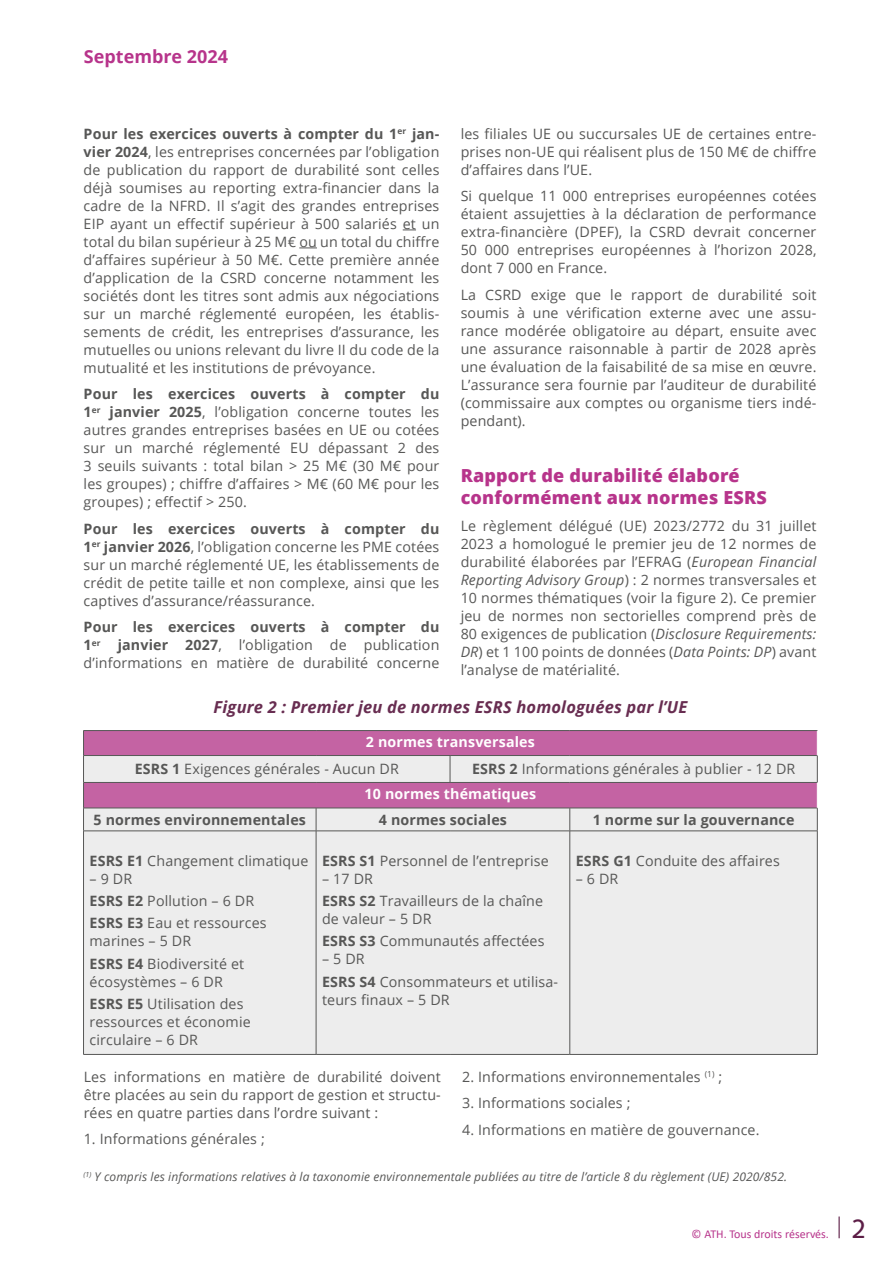
<style>
.page{position:relative;width:893px;height:1263px;background:#fff}
.page>*{position:absolute;margin:0;border:0;box-sizing:border-box;transform-origin:0 0}
.t1{font:27.45px "Alber";color:#5c1d46}
.t2{font:800 18px/21.6px "Open Sans";letter-spacing:.01em;color:#b7348b}
.t3{font:700 18px "Open Sans";color:#b7348b}
.t4{font:italic 700 16.5px "Open Sans";letter-spacing:.01em;color:#682d51}
.t5{font:14.25px/18px "Open Sans";letter-spacing:.01em;color:#575756;text-align:justify}
.t6{font:700 14.25px "Open Sans";letter-spacing:.01em;color:#575756}
.t7{font:italic 12px "Open Sans";letter-spacing:.01em;color:#575756}
.t8{font:12px "Calibri";color:#b7348b}
.s1{font-weight:700}
.s2{font-style:italic}
.s3{font-weight:700;color:#fff}
</style>
<div class="page">
<svg style="left:403px;top:230px;width:13px;height:1px"></svg>
<svg style="left:299px;top:248px;width:18px;height:1px"></svg>
<hr style="left:838px;top:1216px;width:2px;height:22px;background:#5c1d46">
<div style="left:84px;top:731px;width:733px;height:24px;background:#c463a3"></div>
<svg style="left:84px;top:756px;width:733px;height:298px;background:#e8e0e5"></svg>
<svg style="left:450px;top:756px;width:1px;height:26px"></svg>
<svg style="left:316px;top:809px;width:1px;height:22px"></svg>
<svg style="left:570px;top:809px;width:1px;height:22px"></svg>
<hr style="left:83px;top:831px;width:233px;height:1px;background:#575756">
<hr style="left:83px;top:831px;width:1px;height:223px;background:#575756">
<hr style="left:316px;top:831px;width:134px;height:1px;background:#575756">
<hr style="left:316px;top:831px;width:1px;height:223px;background:#575756">
<hr style="left:450px;top:831px;width:120px;height:1px;background:#575756">
<hr style="left:570px;top:831px;width:247px;height:1px;background:#575756">
<hr style="left:570px;top:831px;width:1px;height:223px;background:#575756">
<hr style="left:817px;top:831px;width:1px;height:223px;background:#575756">
<hr style="left:83px;top:1054px;width:233px;height:1px;background:#575756">
<hr style="left:316px;top:1054px;width:134px;height:1px;background:#575756">
<hr style="left:450px;top:1054px;width:120px;height:1px;background:#575756">
<hr style="left:570px;top:1054px;width:247px;height:1px;background:#575756">
<hr style="left:83px;top:730px;width:233px;height:1px;background:#575756">
<hr style="left:316px;top:730px;width:134px;height:1px;background:#575756">
<hr style="left:450px;top:730px;width:120px;height:1px;background:#575756">
<hr style="left:570px;top:730px;width:247px;height:1px;background:#575756">
<hr style="left:83px;top:755px;width:233px;height:1px;background:#575756">
<hr style="left:316px;top:755px;width:134px;height:1px;background:#575756">
<hr style="left:450px;top:755px;width:120px;height:1px;background:#575756">
<hr style="left:570px;top:755px;width:247px;height:1px;background:#575756">
<hr style="left:83px;top:782px;width:233px;height:1px;background:#575756">
<svg style="left:83px;top:731px;width:1px;height:100px"></svg>
<hr style="left:316px;top:782px;width:134px;height:1px;background:#575756">
<hr style="left:450px;top:782px;width:120px;height:1px;background:#575756">
<hr style="left:570px;top:782px;width:247px;height:1px;background:#575756">
<hr style="left:83px;top:808px;width:233px;height:1px;background:#575756">
<hr style="left:316px;top:808px;width:134px;height:1px;background:#575756">
<hr style="left:450px;top:808px;width:120px;height:1px;background:#575756">
<hr style="left:570px;top:808px;width:247px;height:1px;background:#575756">
<svg style="left:817px;top:755px;width:1px;height:76px"></svg>
<p class="t3" style="left:84px;top:43px;width:146px">Septembre 2024</p>
<p class="t5" style="left:84px;top:124px;width:357px"><span class="s1">Pour les exercices ouverts à compter du 1</span><sup>er</sup> <span class="s1">jan&shy;vier 2024</span>, les entreprises concernées par l’obligation de publication du rapport de durabilité sont celles déjà soumises au reporting extra-financier dans la cadre de la NFRD. Il s’agit des grandes entreprises EIP ayant un effectif supérieur à 500 salariés et un total du bilan supérieur à 25 M€ ou un total du chiffre d’affaires supérieur à 50 M€. Cette première année d’application de la CSRD concerne notamment les sociétés dont les titres sont admis aux négociations sur un marché réglementé européen, les établis&shy;sements de crédit, les entreprises d’assurance, les mutuelles ou unions relevant du livre II du code de la mutualité et les institutions de prévoyance.</p>
<p class="t5" style="left:84px;top:385px;width:357px"><span class="s1">Pour les exercices ouverts à compter du 1</span><sup>er</sup> <span class="s1">janvier 2025</span>, l’obligation concerne toutes les autres grandes entreprises basées en UE ou cotées sur un marché réglementé EU dépassant 2 des 3 seuils suivants : total bilan &gt; 25 M€ (30 M€ pour les groupes) ; chiffre d’affaires &gt; M€ (60 M€ pour les groupes) ; effectif &gt; 250.</p>
<p class="t5" style="left:84px;top:519px;width:357px"><span class="s1">Pour les exercices ouverts à compter du 1</span><sup>er</sup> <span class="s1">janvier 2026</span>, l’obligation concerne les PME cotées sur un marché réglementé UE, les établissements de crédit de petite taille et non complexe, ainsi que les captives d’assurance/réassurance.</p>
<p class="t5" style="left:84px;top:618px;width:357px"><span class="s1">Pour les exercices ouverts à compter du 1</span><sup>er</sup> <span class="s1">janvier 2027</span>, l’obligation de publication d’informations en matière de durabilité concerne</p>
<p class="t5" style="left:461px;top:124px;width:357px">les filiales UE ou succursales UE de certaines entre&shy;prises non-UE qui réalisent plus de 150 M€ de chiffre d’affaires dans l’UE.</p>
<p class="t5" style="left:461px;top:187px;width:357px">Si quelque 11 000 entreprises européennes cotées étaient assujetties à la déclaration de performance extra-financière (DPEF), la CSRD devrait concerner 50 000 entreprises européennes à l’horizon 2028, dont 7 000 en France.</p>
<p class="t5" style="left:461px;top:285px;width:357px">La CSRD exige que le rapport de durabilité soit soumis à une vérification externe avec une assu&shy;rance modérée obligatoire au départ, ensuite avec une assurance raisonnable à partir de 2028 après une évaluation de la faisabilité de sa mise en œuvre.<br>L’assurance sera fournie par l’auditeur de durabilité (commissaire aux comptes ou organisme tiers indé&shy;pendant).</p>
<p class="t2" style="left:461px;top:464px;width:308px">Rapport de durabilité élaboré conformément aux normes ESRS</p>
<p class="t5" style="left:461px;top:516px;width:357px">Le règlement délégué (UE) 2023/2772 du 31 juillet 2023 a homologué le premier jeu de 12 normes de durabilité élaborées par l’EFRAG (<span class="s2">European Financial Reporting Advisory Group</span>) : 2 normes transversales et 10 normes thématiques (voir la figure 2). Ce premier jeu de normes non sectorielles comprend près de 80 exigences de publication (<span class="s2">Disclosure Requirements:<br>DR</span>) et 1 100 points de données (<span class="s2">Data Points: DP</span>) avant l’analyse de matérialité.</p>
<p class="t4" style="left:214px;top:695px;width:475px">Figure 2 : Premier jeu de normes ESRS homologuées par l’UE</p>
<p class="t5" style="left:135px;top:728px;width:402px;line-height:27px;text-indent:231px"><span class="s3">2 normes transversales<br></span><span class="s1">ESRS 1</span> Exigences générales - Aucun DR</p>
<p class="t5" style="left:365px;top:756px;width:432px;line-height:24.9px;text-indent:107px"><span class="s1">ESRS 2</span> Informations générales à publier - 12 DR<br><span class="s3">10 normes thématiques</span></p>
<p class="t6" style="left:94px;top:810px;width:214px">5 normes environnementales</p>
<p class="t6" style="left:379px;top:810px;width:130px">4 normes sociales</p>
<p class="t6" style="left:593px;top:810px;width:203px">1 norme sur la gouvernance</p>
<p class="t5" style="left:90px;top:851px;width:220px"><span class="s1">ESRS E1</span> Changement climatique</p>
<p class="t5" style="left:90px;top:867px;width:179px;line-height:22.2px;text-align:left">– 9 DR<br><span class="s1">ESRS E2</span> Pollution – 6 DR<br><span class="s1">ESRS E3</span> Eau et ressources</p>
<p class="t5" style="left:90px;top:930px;width:156px;line-height:22.2px">marines – 5 DR<br><span class="s1">ESRS E4</span> Biodiversité et</p>
<p class="t5" style="left:90px;top:970px;width:155px;line-height:22.2px">écosystèmes – 6 DR<br><span class="s1">ESRS E5</span> Utilisation des</p>
<p class="t5" style="left:90px;top:1012px;width:163px">ressources et économie circulaire – 6 DR</p>
<p class="t5" style="left:576px;top:851px;width:206px"><span class="s1">ESRS G1</span> Conduite des affaires</p>
<p class="t5" style="left:576px;top:869px;width:44px">– 6 DR</p>
<p class="t5" style="left:322px;top:851px;width:228px"><span class="s1">ESRS S1</span> Personnel de l’entreprise</p>
<p class="t5" style="left:322px;top:867px;width:223px;line-height:22.2px">– 17 DR<br><span class="s1">ESRS S2</span> Travailleurs de la chaîne</p>
<p class="t5" style="left:322px;top:907px;width:224px;line-height:22.2px">de valeur – 5 DR<br><span class="s1">ESRS S3</span> Communautés affectées</p>
<p class="t5" style="left:322px;top:948px;width:237px;line-height:22.2px">– 5 DR<br><span class="s1">ESRS S4</span> Consommateurs et utilisa-</p>
<p class="t5" style="left:322px;top:990px;width:129px">teurs finaux – 5 DR</p>
<p class="t5" style="left:84px;top:1067px;width:359px">Les informations en matière de durabilité doivent être placées au sein du rapport de gestion et structu&shy;rées en quatre parties dans l’ordre suivant :</p>
<p class="t5" style="left:84px;top:1130px;width:183px">1. Informations générales ;</p>
<p class="t5" style="left:462px;top:1067px;width:262px">2. Informations environnementales <sup>(1)</sup> ;</p>
<p class="t5" style="left:462px;top:1094px;width:170px">3. Informations sociales ;</p>
<p class="t5" style="left:462px;top:1120px;width:299px">4. Informations en matière de gouvernance.</p>
<p class="t7" style="left:83px;top:1169px;width:705px"><sup>(1)</sup> Y compris les informations relatives à la taxonomie environnementale publiées au titre de l’article 8 du règlement (UE) 2020/852.</p>
<p class="t8" style="left:692px;top:1226px;width:139px">© ATH. Tous droits réservés.</p>
<h1 class="t1" style="left:851px;top:1212px;width:16px">2</h1>
</div>
